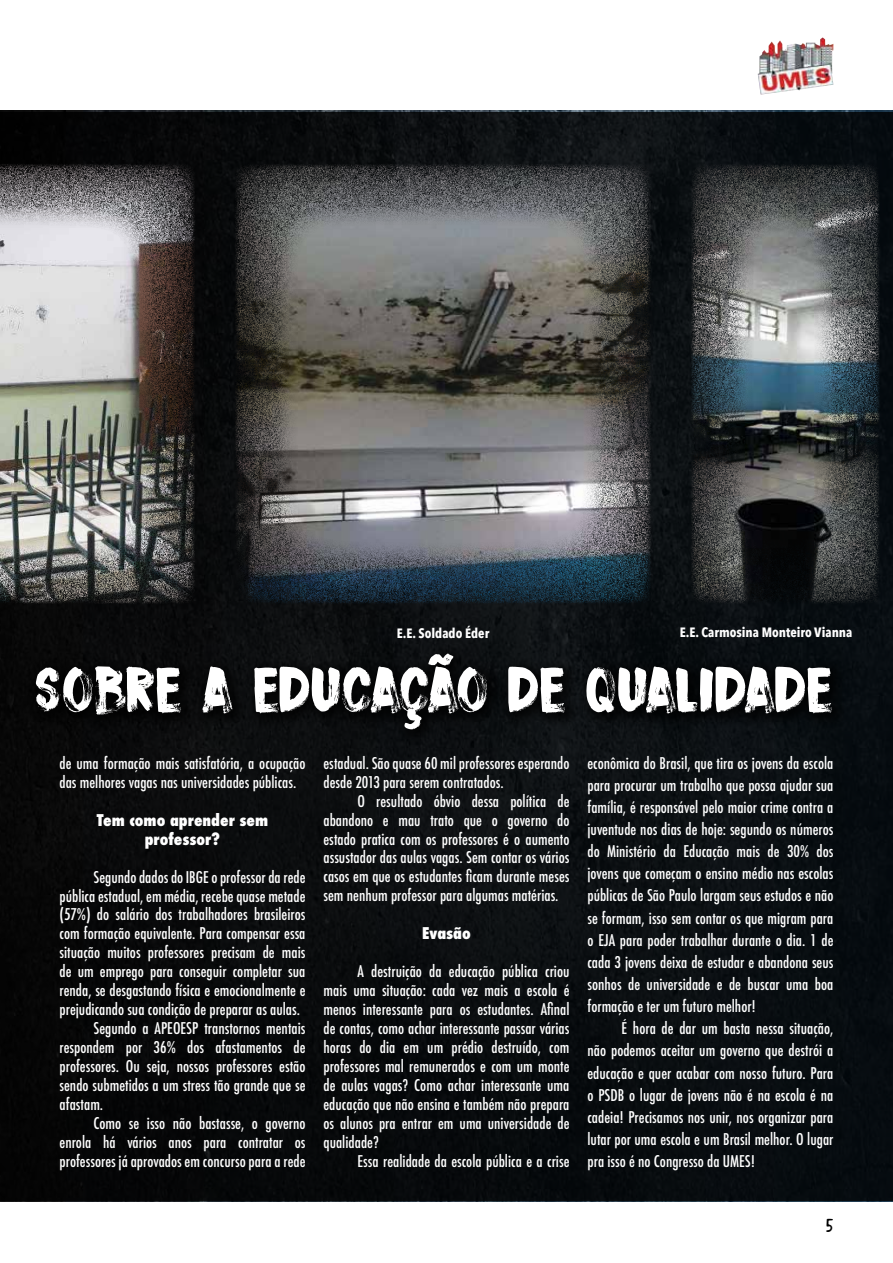
<style>
.page{position:relative;width:893px;height:1263px;background:#fff}
.page>*{position:absolute;margin:0;border:0;box-sizing:border-box;transform-origin:0 0}
.t1{font:64.5px "DK Sushi Bar";letter-spacing:-.015em;color:#fff}
.t2{font:18px "Norquay";color:#000}
.t3{font:500 condensed 15.75px/22.2px "Futura";color:#fff;text-align:justify}
.t4{font:800 condensed 15.75px/19px "Futura";color:#fff;text-align:center}
.t5{font:700 13.5px "Avenir Next Condensed";color:#fff}
</style>
<div class="page">
<img style="left:758px;top:37px;width:75px;height:58px">
<div style="left:0;top:113px;width:893px;height:1088px;background:#090c0e"></div>
<div style="left:0;top:644px;width:848px;height:101px;background:#07080a"></div>
<div style="left:0;top:150px;width:208px;height:468px;background:#4b271e;opacity:.75"></div>
<div style="left:678px;top:150px;width:215px;height:468px;background:#4b271e;opacity:.75"></div>
<div style="left:222px;top:150px;width:442px;height:468px;background:#4b271e;opacity:.75"></div>
<p class="t5" style="left:397px;top:625px;width:94px">E.E. Soldado Éder</p>
<p class="t5" style="left:680px;top:624px;width:174px">E.E. Carmosina Monteiro Vianna</p>
<h1 class="t1" style="left:35px;top:652px;width:800px">SOBRE A EDUCAÇÃO DE QUALIDADE</h1>
<p class="t3" style="left:60px;top:753px;width:247px;line-height:19px">de uma formação mais satisfatória, a ocupação das melhores vagas nas universidades públicas.</p>
<p class="t4" style="left:97px;top:810px;width:173px">Tem como aprender sem professor?</p>
<p class="t3" style="left:94px;top:866px;width:213px">Segundo dados do IBGE o professor da rede</p>
<p class="t3" style="left:60px;top:885px;width:247px">pública estadual, em média, recebe quase metade</p>
<p class="t3" style="left:60px;top:904px;width:247px">(57%) do salário dos trabalhadores brasileiros</p>
<p class="t3" style="left:60px;top:923px;width:247px">com formação equivalente. Para compensar essa</p>
<p class="t3" style="left:60px;top:941px;width:247px">situação muitos professores precisam de mais</p>
<p class="t3" style="left:60px;top:960px;width:247px">de um emprego para conseguir completar sua</p>
<p class="t3" style="left:60px;top:979px;width:247px">renda, se desgastando física e emocionalmente e</p>
<p class="t3" style="left:60px;top:998px;width:242px">prejudicando sua condição de preparar as aulas.</p>
<p class="t3" style="left:94px;top:1017px;width:213px">Segundo a APEOESP transtornos mentais</p>
<p class="t3" style="left:60px;top:1036px;width:247px">respondem por 36% dos afastamentos de</p>
<p class="t3" style="left:60px;top:1055px;width:247px">professores. Ou seja, nossos professores estão</p>
<p class="t3" style="left:60px;top:1074px;width:247px">sendo submetidos a um stress tão grande que se</p>
<p class="t3" style="left:60px;top:1093px;width:45px">afastam.</p>
<p class="t3" style="left:94px;top:1112px;width:213px">Como se isso não bastasse, o governo</p>
<p class="t3" style="left:60px;top:1131px;width:247px">enrola há vários anos para contratar os</p>
<p class="t3" style="left:60px;top:1150px;width:247px">professores já aprovados em concurso para a rede</p>
<p class="t3" style="left:323px;top:753px;width:247px;line-height:19px">estadual. São quase 60 mil professores esperando desde 2013 para serem contratados.</p>
<p class="t3" style="left:323px;top:791px;width:247px;line-height:19px;text-indent:34px">O resultado óbvio dessa política de abandono e mau trato que o governo do estado pratica com os professores é o aumento assustador das aulas vagas. Sem contar os vários casos em que os estudantes ficam durante meses sem nenhum professor para algumas matérias.</p>
<p class="t4" style="left:422px;top:924px;width:50px">Evasão</p>
<p class="t3" style="left:323px;top:962px;width:247px;line-height:19px;text-indent:34px">A destruição da educação pública criou mais uma situação: cada vez mais a escola é menos interessante para os estudantes. Afinal de contas, como achar interessante passar várias horas do dia em um prédio destruído, com professores mal remunerados e com um monte de aulas vagas? Como achar interessante uma educação que não ensina e também não prepara os alunos pra entrar em uma universidade de qualidade?</p>
<p class="t3" style="left:358px;top:1150px;width:213px">Essa realidade da escola pública e a crise</p>
<p class="t3" style="left:587px;top:752px;width:247px">econômica do Brasil, que tira os jovens da escola para procurar um trabalho que possa ajudar sua família, é responsável pelo maior crime contra a juventude nos dias de hoje: segundo os números do Ministério da Educação mais de 30% dos jovens que começam o ensino médio nas escolas públicas de São Paulo largam seus estudos e não se formam, isso sem contar os que migram para o EJA para poder trabalhar durante o dia. 1 de cada 3 jovens deixa de estudar e abandona seus sonhos de universidade e de buscar uma boa formação e ter um futuro melhor!</p>
<p class="t3" style="left:587px;top:1017px;width:247px;text-indent:34px">É hora de dar um basta nessa situação, não podemos aceitar um governo que destrói a educação e quer acabar com nosso futuro. Para o PSDB o lugar de jovens não é na escola é na cadeia! Precisamos nos unir, nos organizar para lutar por uma escola e um Brasil melhor. O lugar pra isso é no Congresso da UMES!</p>
<p class="t2" style="left:826px;top:1214px;width:9px">5</p>
</div>
